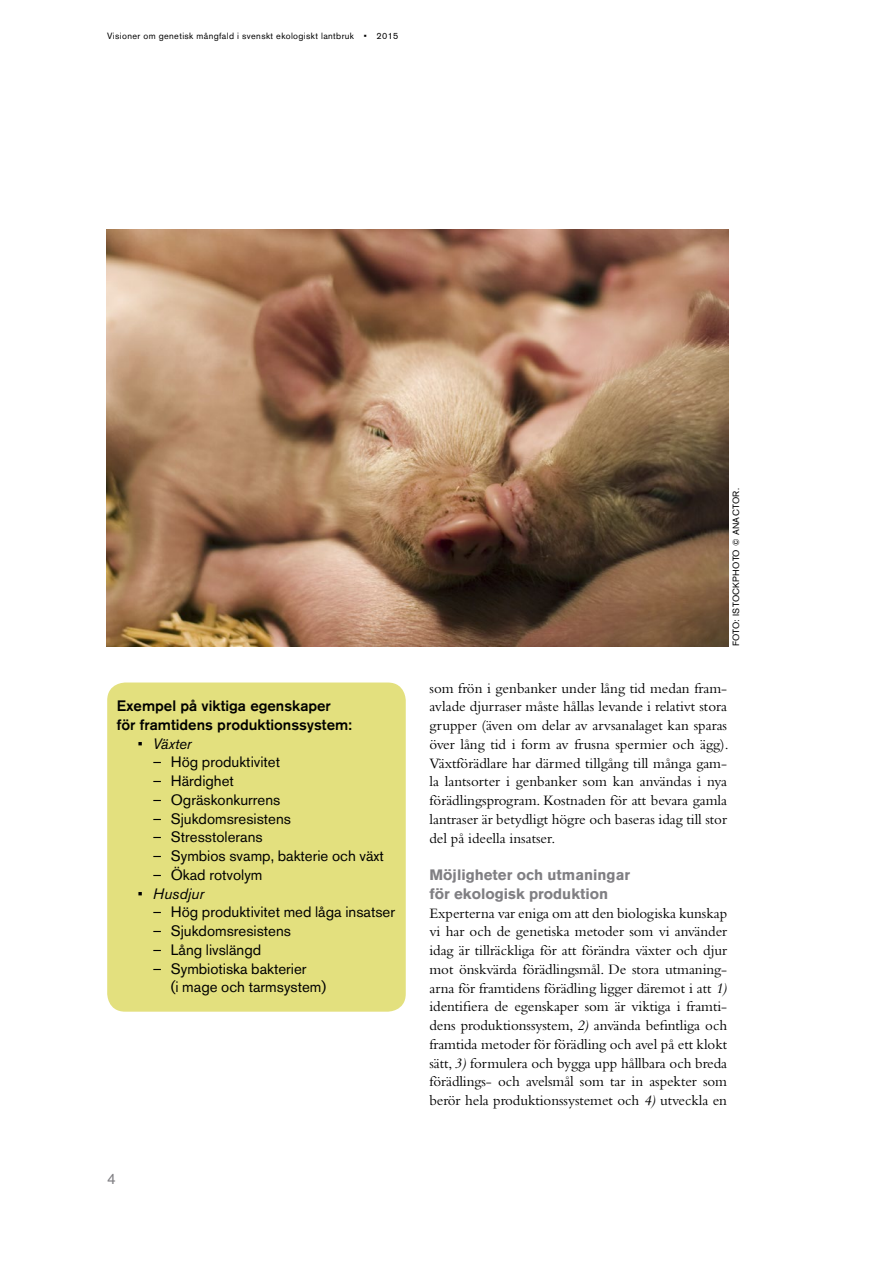
<style>
.page{position:relative;width:893px;height:1263px;background:#fff}
.page>*{position:absolute;margin:0;border:0;box-sizing:border-box;transform-origin:0 0}
.t1{font:15px/18.8px "Bembo Std";letter-spacing:-.005em;color:#000;text-align:justify}
.t2{font:15px/18.8px "Akzidenz Grotesk BQ";color:#000}
.t3{font:500 15px/18.8px "Akzidenz Grotesk BQ";color:#000}
.t4{font:700 15px/18.8px "Akzidenz Grotesk BQ";color:#807f83}
.t5{font:italic 15px "Akzidenz Grotesk BQ";color:#000}
.t6{font:15px "Akzidenz Grotesk BQ";color:#807f83}
.t7{font:9px "Akzidenz Grotesk BQ";letter-spacing:.04em;color:#000}
.s1{font-style:normal}
.s2{font-style:italic}
</style>
<div class="page">
<div style="left:107px;top:682px;width:299px;height:330px;background:#e3e07e;border-radius:18px"></div>
<img style="left:106px;top:230px;width:622px;height:416px">
<p class="t7" style="left:107px;top:30px;width:293px">Visioner om genetisk mångfald i svenskt ekologiskt lantbruk • 2015</p>
<p class="t3" style="left:117px;top:696px;width:237px">Exempel på viktiga egenskaper för framtidens produktionssystem:</p>
<p class="t5" style="left:138px;top:734px;width:55px"><span class="s1">•</span> Växter</p>
<p class="t2" style="left:153px;top:753px;width:129px">– Hög produktivitet</p>
<p class="t2" style="left:153px;top:771px;width:83px">– Härdighet</p>
<p class="t2" style="left:153px;top:790px;width:129px">– Ogräskonkurrens</p>
<p class="t2" style="left:153px;top:809px;width:140px">– Sjukdomsresistens</p>
<p class="t2" style="left:153px;top:828px;width:111px">– Stresstolerans</p>
<p class="t2" style="left:153px;top:846px;width:233px">– Symbios svamp, bakterie och växt</p>
<p class="t2" style="left:153px;top:865px;width:111px">– Ökad rotvolym</p>
<p class="t5" style="left:138px;top:884px;width:68px"><span class="s1">•</span> Husdjur</p>
<p class="t2" style="left:153px;top:903px;width:244px">– Hög produktivitet med låga insatser</p>
<p class="t2" style="left:153px;top:921px;width:140px">– Sjukdomsresistens</p>
<p class="t2" style="left:153px;top:940px;width:110px">– Lång livslängd</p>
<p class="t2" style="left:171px;top:959px;width:157px;text-indent:-18px">– Symbiotiska bakterier<br>(i mage och tarmsystem)</p>
<p class="t6" style="left:107px;top:1169px;width:10px">4</p>
<p class="t7" style="left:731px;top:646px;width:160px;rotate:-90deg">FOTO: ISTOCKPHOTO © ANACTOR.</p>
<p class="t1" style="left:429px;top:678px;width:301px">som frön i genbanker under lång tid medan fram&shy;avlade djurraser måste hållas levande i relativt stora grupper (även om delar av arvsanalaget kan sparas över lång tid i form av frusna spermier och ägg).<br>Växtförädlare har därmed tillgång till många gam&shy;la lantsorter i genbanker som kan användas i nya förädlingsprogram. Kostnaden för att bevara gamla lantraser är betydligt högre och baseras idag till stor del på ideella insatser.</p>
<p class="t4" style="left:429px;top:865px;width:202px">Möjligheter och utmaningar för ekologisk produktion</p>
<p class="t1" style="left:429px;top:903px;width:299px">Experterna var eniga om att den biologiska kunskap vi har och de genetiska metoder som vi använder idag är tillräckliga för att förändra växter och djur mot önskvärda förädlingsmål. De stora utmaning&shy;arna för framtidens förädling ligger däremot i att <span class="s2">1) </span>identifiera de egenskaper som är viktiga i framti&shy;dens produktionssystem, <span class="s2">2)</span> använda befintliga och framtida metoder för förädling och avel på ett klokt sätt, <span class="s2">3)</span> formulera och bygga upp hållbara och breda förädlings- och avelsmål som tar in aspekter som berör hela produktionssystemet och <span class="s2">4)</span> utveckla en</p>
</div>
